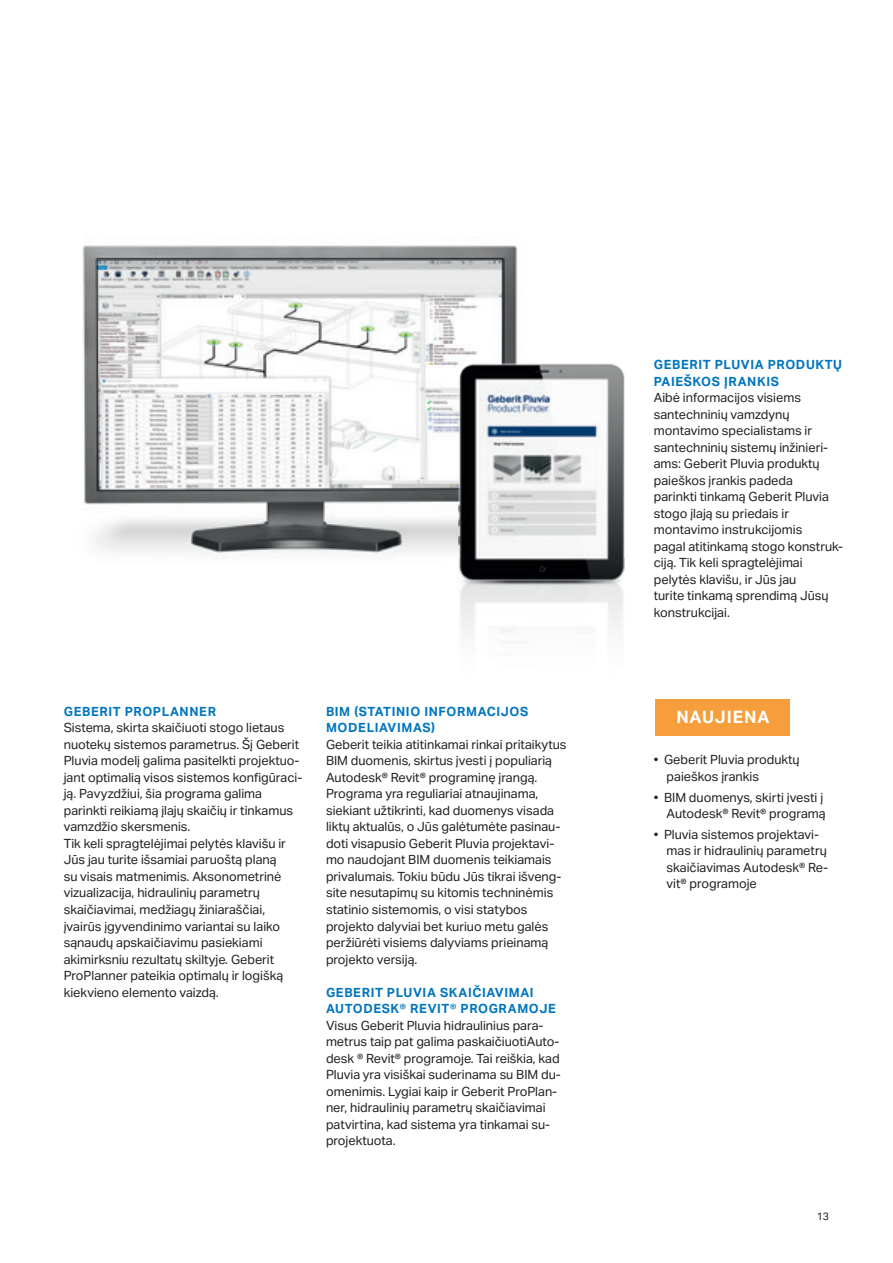
<style>
.page{position:relative;width:893px;height:1263px;background:#fff}
.page>*{position:absolute;margin:0;border:0;box-sizing:border-box;transform-origin:0 0}
.New-Teaser_20_bold_a{font:700 17.25px "Aktiv Grotesk Geberit";letter-spacing:.05em;color:#fff}
.Body_copy_8_5_11_reg{font:12.75px/16.5px "Aktiv Grotesk Geberit";color:#231f20}
.Bullets_no_baseline{font:12.75px/16.5px "Aktiv Grotesk Geberit";color:#231f20}
.Body_header_8_5_11_b{font:700 12.75px/16.5px "Aktiv Grotesk Geberit";letter-spacing:.05em;color:#0076be}
.t1{font:10.5px "Aktiv Grotesk Geberit";color:#231f20}
</style>
<div class="page">
<img style="left:83px;top:245px;width:435px;height:315px">
<img style="left:445px;top:350px;width:180px;height:294px">
<div style="left:656px;top:699px;width:134px;height:36px;background:#f79e3c"></div>
<p class="Body_header_8_5_11_b" style="left:64px;top:703px;width:154px">GEBERIT PROPLANNER</p>
<p class="Body_copy_8_5_11_reg" style="left:64px;top:720px;width:222px">Sistema, skirta skaičiuoti stogo lietaus</p>
<p class="Body_copy_8_5_11_reg" style="left:64px;top:736px;width:237px">nuotekų sistemos parametrus. Šį Geberit</p>
<p class="Body_copy_8_5_11_reg" style="left:64px;top:753px;width:240px">Pluvia modelį galima pasitelkti projektuo&shy;jant optimalią visos sistemos konfigūraci&shy;ją. Pavyzdžiui, šia programa galima</p>
<p class="Body_copy_8_5_11_reg" style="left:64px;top:802px;width:231px">parinkti reikiamą įlajų skaičių ir tinkamus</p>
<p class="Body_copy_8_5_11_reg" style="left:64px;top:819px;width:128px">vamzdžio skersmenis.</p>
<p class="Body_copy_8_5_11_reg" style="left:64px;top:835px;width:224px">Tik keli spragtelėjimai pelytės klavišu ir</p>
<p class="Body_copy_8_5_11_reg" style="left:64px;top:852px;width:214px">Jūs jau turite išsamiai paruoštą planą</p>
<p class="Body_copy_8_5_11_reg" style="left:64px;top:868px;width:219px">su visais matmenimis. Aksonometrinė</p>
<p class="Body_copy_8_5_11_reg" style="left:64px;top:885px;width:198px">vizualizacija, hidraulinių parametrų</p>
<p class="Body_copy_8_5_11_reg" style="left:64px;top:901px;width:203px">skaičiavimai, medžiagų žiniaraščiai,</p>
<p class="Body_copy_8_5_11_reg" style="left:64px;top:918px;width:218px">įvairūs įgyvendinimo variantai su laiko</p>
<p class="Body_copy_8_5_11_reg" style="left:64px;top:934px;width:212px">sąnaudų apskaičiavimu pasiekiami akimirksniu rezultatų skiltyje. Geberit</p>
<p class="Body_copy_8_5_11_reg" style="left:64px;top:967px;width:221px">ProPlanner pateikia optimalų ir logišką</p>
<p class="Body_copy_8_5_11_reg" style="left:64px;top:984px;width:157px">kiekvieno elemento vaizdą.</p>
<p class="Body_header_8_5_11_b" style="left:326px;top:703px;width:204px">BIM (STATINIO INFORMACIJOS</p>
<p class="Body_header_8_5_11_b" style="left:326px;top:719px;width:111px">MODELIAVIMAS)</p>
<p class="Body_copy_8_5_11_reg" style="left:326px;top:736px;width:242px">Geberit teikia atitinkamai rinkai pritaikytus</p>
<p class="Body_copy_8_5_11_reg" style="left:326px;top:753px;width:228px">BIM duomenis, skirtus įvesti į populiarią</p>
<p class="Body_copy_8_5_11_reg" style="left:326px;top:769px;width:213px">Autodesk® Revit® programinę įrangą.</p>
<p class="Body_copy_8_5_11_reg" style="left:326px;top:786px;width:214px">Programa yra reguliariai atnaujinama,</p>
<p class="Body_copy_8_5_11_reg" style="left:326px;top:802px;width:230px">siekiant užtikrinti, kad duomenys visada</p>
<p class="Body_copy_8_5_11_reg" style="left:326px;top:819px;width:236px">liktų aktualūs, o Jūs galėtumėte pasinau&shy;doti visapusio Geberit Pluvia projektavi&shy;mo naudojant BIM duomenis teikiamais</p>
<p class="Body_copy_8_5_11_reg" style="left:326px;top:868px;width:237px">privalumais. Tokiu būdu Jūs tikrai išveng&shy;site nesutapimų su kitomis techninėmis</p>
<p class="Body_copy_8_5_11_reg" style="left:326px;top:901px;width:203px">statinio sistemomis, o visi statybos</p>
<p class="Body_copy_8_5_11_reg" style="left:326px;top:918px;width:224px">projekto dalyviai bet kuriuo metu galės</p>
<p class="Body_copy_8_5_11_reg" style="left:326px;top:934px;width:224px">peržiūrėti visiems dalyviams prieinamą</p>
<p class="Body_copy_8_5_11_reg" style="left:326px;top:951px;width:93px">projekto versiją.</p>
<p class="Body_header_8_5_11_b" style="left:326px;top:983px;width:209px">GEBERIT PLUVIA SKAIČIAVIMAI</p>
<p class="Body_header_8_5_11_b" style="left:326px;top:1000px;width:231px">AUTODESK® REVIT® PROGRAMOJE</p>
<p class="Body_copy_8_5_11_reg" style="left:326px;top:1017px;width:236px">Visus Geberit Pluvia hidraulinius para&shy;metrus taip pat galima paskaičiuotiAuto&shy;desk ® Revit® programoje. Tai reiškia, kad Pluvia yra visiškai suderinama su BIM du&shy;omenimis. Lygiai kaip ir Geberit ProPlan&shy;ner, hidraulinių parametrų skaičiavimai patvirtina, kad sistema yra tinkamai su&shy;projektuota.</p>
<p class="Body_header_8_5_11_b" style="left:654px;top:356px;width:190px">GEBERIT PLUVIA PRODUKTŲ<br>PAIEŠKOS ĮRANKIS</p>
<p class="Body_copy_8_5_11_reg" style="left:654px;top:390px;width:149px">Aibė informacijos visiems</p>
<p class="Body_copy_8_5_11_reg" style="left:654px;top:406px;width:137px">santechninių vamzdynų</p>
<p class="Body_copy_8_5_11_reg" style="left:654px;top:423px;width:160px">montavimo specialistams ir</p>
<p class="Body_copy_8_5_11_reg" style="left:654px;top:439px;width:176px">santechninių sistemų inžinieri&shy;ams: Geberit Pluvia produktų</p>
<p class="Body_copy_8_5_11_reg" style="left:654px;top:472px;width:141px">paieškos įrankis padeda</p>
<p class="Body_copy_8_5_11_reg" style="left:654px;top:489px;width:177px">parinkti tinkamą Geberit Pluvia</p>
<p class="Body_copy_8_5_11_reg" style="left:654px;top:505px;width:137px">stogo įlają su priedais ir</p>
<p class="Body_copy_8_5_11_reg" style="left:654px;top:522px;width:150px">montavimo instrukcijomis</p>
<p class="Body_copy_8_5_11_reg" style="left:654px;top:538px;width:191px">pagal atitinkamą stogo konstruk&shy;ciją. Tik keli spragtelėjimai</p>
<p class="Body_copy_8_5_11_reg" style="left:654px;top:571px;width:144px">pelytės klavišu, ir Jūs jau</p>
<p class="Body_copy_8_5_11_reg" style="left:654px;top:588px;width:176px">turite tinkamą sprendimą Jūsų</p>
<p class="Body_copy_8_5_11_reg" style="left:654px;top:604px;width:78px">konstrukcijai.</p>
<p class="New-Teaser_20_bold_a" style="left:676px;top:706px;width:95px">NAUJIENA</p>
<p class="Bullets_no_baseline" style="left:666px;top:751px;width:135px;text-indent:-13px">• Geberit Pluvia produktų paieškos įrankis</p>
<p class="Bullets_no_baseline" style="left:654px;top:789px;width:173px;text-align:right">• BIM duomenys, skirti įvesti į<br>Autodesk® Revit® programą</p>
<p class="Bullets_no_baseline" style="left:666px;top:826px;width:163px;text-indent:-13px">• Pluvia sistemos projektavi&shy;mas ir hidraulinių parametrų skaičiavimas Autodesk® Re&shy;vit® programoje</p>
<p class="t1" style="left:817px;top:1210px;width:14px">13</p>
</div>
